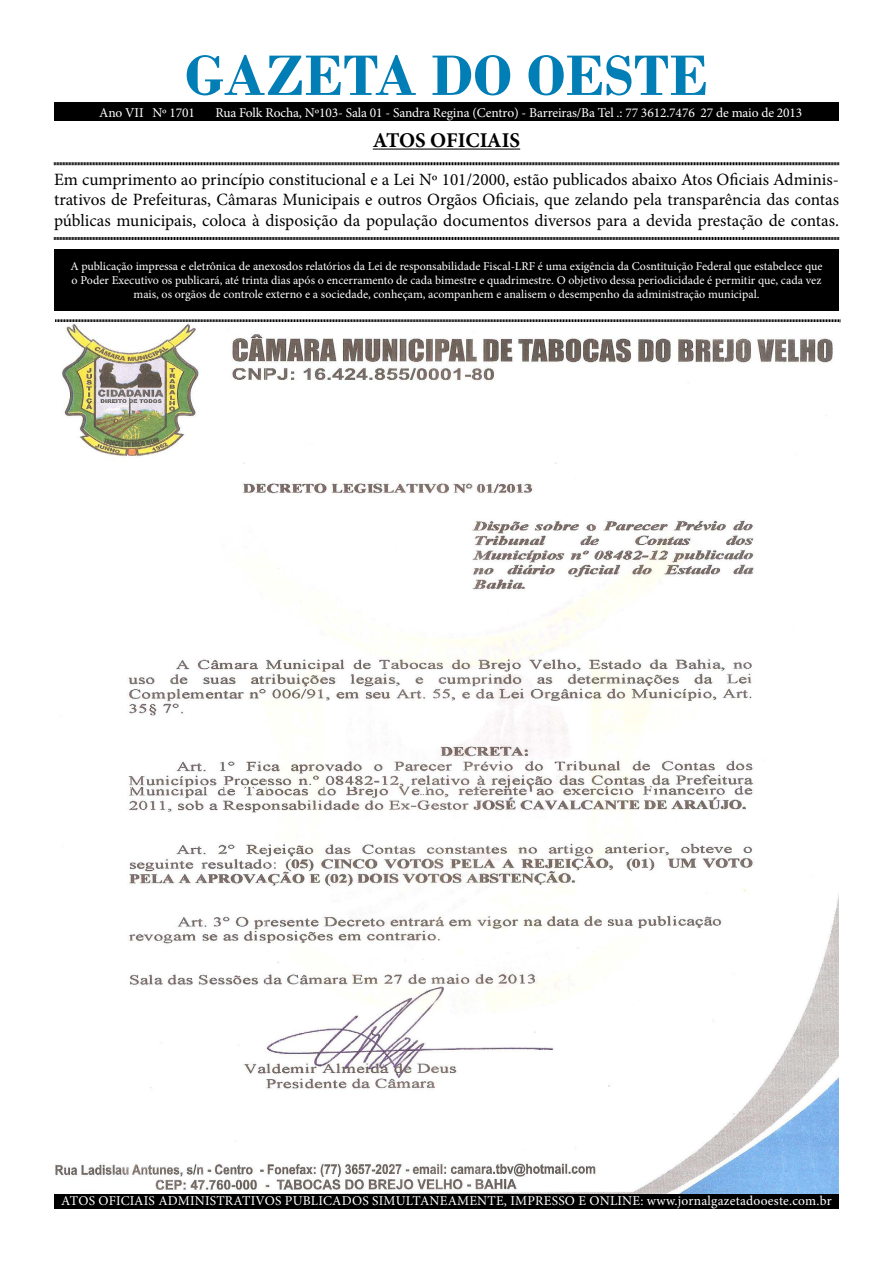
<style>
.page{position:relative;width:893px;height:1263px;background:#fff}
.page>*{position:absolute;margin:0;border:0;box-sizing:border-box;transform-origin:0 0}
.t1{font:700 60px "Bodoni";color:#007eb5}
.t2{font:700 21px "Minion Pro";letter-spacing:-.005em;color:#000}
.t3{font:17.25px/20.7px "Minion Pro";color:#000;text-align:justify}
.t4{font:13.5px "Minion Pro";letter-spacing:.005em;color:#fff}
.t5{font:12px/14.4px "Minion Pro";color:#fff;text-align:center}
</style>
<div class="page">
<div style="left:54px;top:249px;width:785px;height:62px;background:#000"></div>
<hr style="left:373px;top:149px;width:147px;height:1px;background:#000">
<svg style="left:54px;top:162px;width:785px;height:4px"></svg>
<svg style="left:54px;top:237px;width:785px;height:3px"></svg>
<svg style="left:55px;top:319px;width:785px;height:4px"></svg>
<div style="left:54px;top:1192px;width:785px;height:17px;background:#000"></div>
<div style="left:54px;top:102px;width:785px;height:19px;background:#000"></div>
<img style="left:54px;top:322px;width:785px;height:871px">
<h1 class="t1" style="left:185px;top:40px;width:525px">GAZETA DO OESTE</h1>
<h2 class="t2" style="left:373px;top:125px;width:149px">ATOS OFICIAIS</h2>
<p class="t3" style="left:54px;top:169px;width:786px">Em cumprimento ao princípio constitucional e a Lei Nº 101/2000, estão publicados abaixo Atos Oficiais Adminis&shy;trativos de Prefeituras, Câmaras Municipais e outros Orgãos Oficiais, que zelando pela transparência das contas públicas municipais, coloca à disposição da população documentos diversos para a devida prestação de contas.</p>
<p class="t5" style="left:70px;top:259px;width:754px">A publicação impressa e eletrônica de anexosdos relatórios da Lei de responsabilidade Fiscal-LRF é uma exigência da Cosntituição Federal que estabelece que o Poder Executivo os publicará, até trinta dias após o encerramento de cada bimestre e quadrimestre. O objetivo dessa periodicidade é permitir que, cada vez mais, os orgãos de controle externo e a sociedade, conheçam, acompanhem e analisem o desempenho da administração municipal.</p>
<p class="t4" style="left:99px;top:103px;width:97px">Ano VII Nº 1701</p>
<p class="t4" style="left:215px;top:103px;width:588px">Rua Folk Rocha, Nº103- Sala 01 - Sandra Regina (Centro) - Barreiras/Ba Tel .: 77 3612.7476 27 de maio de 2013</p>
<p class="t4" style="left:61px;top:1192px;width:772px">ATOS OFICIAIS ADMINISTRATIVOS PUBLICADOS SIMULTANEAMENTE, IMPRESSO E ONLINE: www.jornalgazetadooeste.com.br</p>
</div>
